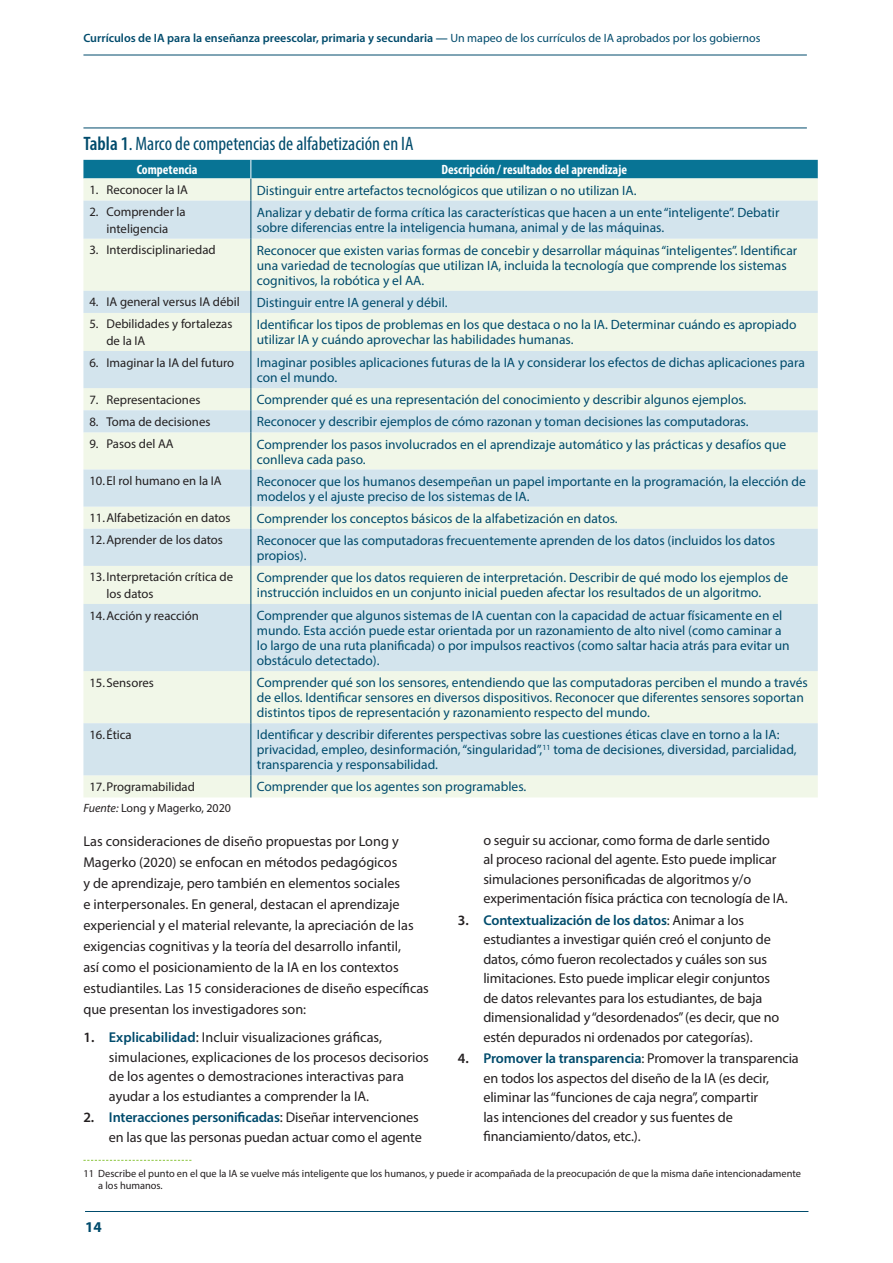
<style>
.page{position:relative;width:893px;height:1263px;background:#fff}
.page>*{position:absolute;margin:0;border:0;box-sizing:border-box;transform-origin:0 0}
.t1{font:condensed 19.5px "Myriad Pro";color:#004b6c}
.t2{font:700 15px "Myriad Pro";color:#004b6c}
.t3{font:14.25px/19.5px "Myriad Pro";letter-spacing:-.01em;color:#231f20}
.t4{font:13.5px/15px "Myriad Pro";color:#004b6c}
.t5{font:700 condensed 13.5px "Myriad Pro";color:#fff}
.t6{font:12.75px/16.5px "Myriad Pro";color:#231f20}
.t7{font:600 12px "Myriad Pro";color:#004b6c}
.t8{font:12px "Myriad Pro";color:#231f20}
.t9{font:10.5px/12px "Myriad Pro";color:#231f20}
.s1{font-weight:400}
.s2{font-weight:600}
.s3{font-style:italic}
.s4{font-weight:600;color:#004b6c}
.s5{font-size:15px}
</style>
<div class="page">
<hr style="left:83px;top:55px;width:724px;height:1px;background:#004b6c">
<hr style="left:85px;top:1211px;width:723px;height:1px;background:#004b6c">
<hr style="left:83px;top:128px;width:724px;height:1px;background:#004b6c">
<div style="left:83px;top:775px;width:735px;height:22px;background:#f1f7e8"></div>
<svg style="left:83px;top:201px;width:735px;height:574px;background:#e0ecea"></svg>
<hr style="left:251px;top:201px;width:1px;height:38px;background:#004b6c">
<hr style="left:251px;top:239px;width:1px;height:52px;background:#004b6c">
<svg style="left:251px;top:291px;width:1px;height:22px"></svg>
<hr style="left:251px;top:313px;width:1px;height:38px;background:#004b6c">
<hr style="left:251px;top:351px;width:1px;height:37px;background:#004b6c">
<svg style="left:251px;top:388px;width:1px;height:44px"></svg>
<hr style="left:251px;top:432px;width:1px;height:37px;background:#004b6c">
<hr style="left:251px;top:469px;width:1px;height:38px;background:#004b6c">
<svg style="left:251px;top:507px;width:1px;height:22px"></svg>
<hr style="left:251px;top:529px;width:1px;height:37px;background:#004b6c">
<hr style="left:251px;top:566px;width:1px;height:38px;background:#004b6c">
<hr style="left:251px;top:604px;width:1px;height:67px;background:#004b6c">
<hr style="left:251px;top:671px;width:1px;height:52px;background:#004b6c">
<hr style="left:251px;top:723px;width:1px;height:52px;background:#004b6c">
<svg style="left:251px;top:775px;width:1px;height:22px"></svg>
<svg style="left:83px;top:160px;width:735px;height:41px;background:#89bcc3"></svg>
<svg style="left:83px;top:1160px;width:108px;height:1px"></svg>
<p class="t7" style="left:83px;top:30px;width:678px">Currículos de IA para la enseñanza preescolar, primaria y secundaria — <span class="s1">Un mapeo de los currículos de IA aprobados por los gobiernos</span></p>
<h1 class="t1" style="left:83px;top:131px;width:332px"><span class="s2">Tabla 1</span>. Marco de competencias de alfabetización en IA</h1>
<p class="t5" style="left:137px;top:161px;width:62px">Competencia</p>
<p class="t5" style="left:442px;top:161px;width:187px">Descripción / resultados del aprendizaje</p>
<p class="t6" style="left:89px;top:181px;width:100px">1. Reconocer la IA</p>
<p class="t4" style="left:257px;top:182px;width:381px">Distinguir entre artefactos tecnológicos que utilizan o no utilizan IA.</p>
<p class="t6" style="left:89px;top:203px;width:98px;text-align:center">2. Comprender la inteligencia</p>
<p class="t4" style="left:257px;top:204px;width:524px">Analizar y debatir de forma crítica las características que hacen a un ente “inteligente”. Debatir sobre diferencias entre la inteligencia humana, animal y de las máquinas.</p>
<p class="t6" style="left:89px;top:241px;width:128px">3. Interdisciplinariedad</p>
<p class="t4" style="left:257px;top:243px;width:542px">Reconocer que existen varias formas de concebir y desarrollar máquinas “inteligentes”. Identificar una variedad de tecnologías que utilizan IA, incluida la tecnología que comprende los sistemas cognitivos, la robótica y el AA.</p>
<p class="t6" style="left:89px;top:294px;width:152px">4. IA general versus IA débil</p>
<p class="t4" style="left:257px;top:295px;width:192px">Distinguir entre IA general y débil.</p>
<p class="t6" style="left:106px;top:316px;width:127px;text-indent:-17px">5. Debilidades y fortalezas de la IA</p>
<p class="t4" style="left:257px;top:317px;width:541px">Identificar los tipos de problemas en los que destaca o no la IA. Determinar cuándo es apropiado utilizar IA y cuándo aprovechar las habilidades humanas.</p>
<p class="t6" style="left:89px;top:354px;width:146px">6. Imaginar la IA del futuro</p>
<p class="t4" style="left:257px;top:355px;width:550px">Imaginar posibles aplicaciones futuras de la IA y considerar los efectos de dichas aplicaciones para con el mundo.</p>
<p class="t6" style="left:89px;top:391px;width:113px">7. Representaciones</p>
<p class="t4" style="left:257px;top:392px;width:491px">Comprender qué es una representación del conocimiento y describir algunos ejemplos.</p>
<p class="t6" style="left:89px;top:413px;width:123px">8. Toma de decisiones</p>
<p class="t4" style="left:257px;top:414px;width:493px">Reconocer y describir ejemplos de cómo razonan y toman decisiones las computadoras.</p>
<p class="t6" style="left:89px;top:435px;width:86px">9. Pasos del AA</p>
<p class="t4" style="left:257px;top:436px;width:531px">Comprender los pasos involucrados en el aprendizaje automático y las prácticas y desafíos que conlleva cada paso.</p>
<p class="t6" style="left:89px;top:472px;width:134px">10.El rol humano en la IA</p>
<p class="t4" style="left:257px;top:473px;width:550px">Reconocer que los humanos desempeñan un papel importante en la programación, la elección de modelos y el ajuste preciso de los sistemas de IA.</p>
<p class="t6" style="left:89px;top:509px;width:143px">11.Alfabetización en datos</p>
<p class="t4" style="left:257px;top:510px;width:362px">Comprender los conceptos básicos de la alfabetización en datos.</p>
<p class="t6" style="left:89px;top:532px;width:135px">12.Aprender de los datos</p>
<p class="t4" style="left:257px;top:533px;width:520px">Reconocer que las computadoras frecuentemente aprenden de los datos (incluidos los datos propios).</p>
<p class="t6" style="left:106px;top:569px;width:128px;text-indent:-17px">13.Interpretación crítica de los datos</p>
<p class="t4" style="left:257px;top:570px;width:533px">Comprender que los datos requieren de interpretación. Describir de qué modo los ejemplos de instrucción incluidos en un conjunto inicial pueden afectar los resultados de un algoritmo.</p>
<p class="t6" style="left:89px;top:607px;width:111px">14.Acción y reacción</p>
<p class="t4" style="left:257px;top:608px;width:534px">Comprender que algunos sistemas de IA cuentan con la capacidad de actuar físicamente en el mundo. Esta acción puede estar orientada por un razonamiento de alto nivel (como caminar a lo largo de una ruta planificada) o por impulsos reactivos (como saltar hacia atrás para evitar un obstáculo detectado).</p>
<p class="t6" style="left:89px;top:674px;width:66px">15.Sensores</p>
<p class="t4" style="left:257px;top:675px;width:552px">Comprender qué son los sensores, entendiendo que las computadoras perciben el mundo a través de ellos. Identificar sensores en diversos dispositivos. Reconocer que diferentes sensores soportan distintos tipos de representación y razonamiento respecto del mundo.</p>
<p class="t6" style="left:89px;top:726px;width:44px">16.Ética</p>
<p class="t4" style="left:257px;top:727px;width:541px">Identificar y describir diferentes perspectivas sobre las cuestiones éticas clave en torno a la IA: privacidad, empleo, desinformación, “singularidad”,<sup>11</sup> toma de decisiones, diversidad, parcialidad, transparencia y responsabilidad.</p>
<p class="t6" style="left:89px;top:778px;width:107px">17.Programabilidad</p>
<p class="t4" style="left:257px;top:779px;width:271px">Comprender que los agentes son programables.</p>
<p class="t8" style="left:83px;top:801px;width:149px"><span class="s3">Fuente:</span> Long y Magerko, 2020</p>
<p class="t3" style="left:83px;top:831px;width:347px;line-height:21px">Las consideraciones de diseño propuestas por Long y Magerko (2020) se enfocan en métodos pedagógicos<br>y de aprendizaje, pero también en elementos sociales<br>e interpersonales. En general, destacan el aprendizaje experiencial y el material relevante, la apreciación de las exigencias cognitivas y la teoría del desarrollo infantil,<br>así como el posicionamiento de la IA en los contextos estudiantiles. Las 15 consideraciones de diseño específicas que presentan los investigadores son:</p>
<p class="t3" style="left:109px;top:1027px;width:321px;text-indent:-26px"><span class="s2">1.</span> <span class="s4">Explicabilidad</span><span class="s5">:</span> Incluir visualizaciones gráficas, simulaciones, explicaciones de los procesos decisorios de los agentes o demostraciones interactivas para ayudar a los estudiantes a comprender la IA.</p>
<p class="t3" style="left:83px;top:1108px;width:340px;text-align:right"><span class="s2">2.</span> <span class="s4">Interacciones personificadas</span><span class="s5">:</span> Diseñar intervenciones en las que las personas puedan actuar como el agente</p>
<p class="t3" style="left:483px;top:830px;width:306px">o seguir su accionar, como forma de darle sentido<br>al proceso racional del agente. Esto puede implicar simulaciones personificadas de algoritmos y/o experimentación física práctica con tecnología de IA.</p>
<p class="t3" style="left:483px;top:910px;width:297px;text-indent:-26px"><span class="s2">3.</span> <span class="s4">Contextualización de los datos</span>: Animar a los estudiantes a investigar quién creó el conjunto de datos, cómo fueron recolectados y cuáles son sus limitaciones. Esto puede implicar elegir conjuntos de datos relevantes para los estudiantes, de baja dimensionalidad y “desordenados” (es decir, que no estén depurados ni ordenados por categorías).</p>
<p class="t3" style="left:483px;top:1049px;width:317px;text-indent:-26px"><span class="s2">4.</span> <span class="s4">Promover la transparencia</span>: Promover la transparencia en todos los aspectos del diseño de la IA (es decir, eliminar las “funciones de caja negra”, compartir<br>las intenciones del creador y sus fuentes de financiamiento/datos, etc.).</p>
<p class="t9" style="left:98px;top:1167px;width:704px;text-indent:-15px">11 Describe el punto en el que la IA se vuelve más inteligente que los humanos, y puede ir acompañada de la preocupación de que la misma dañe intencionadamente a los humanos.</p>
<p class="t2" style="left:85px;top:1217px;width:18px">14</p>
</div>
